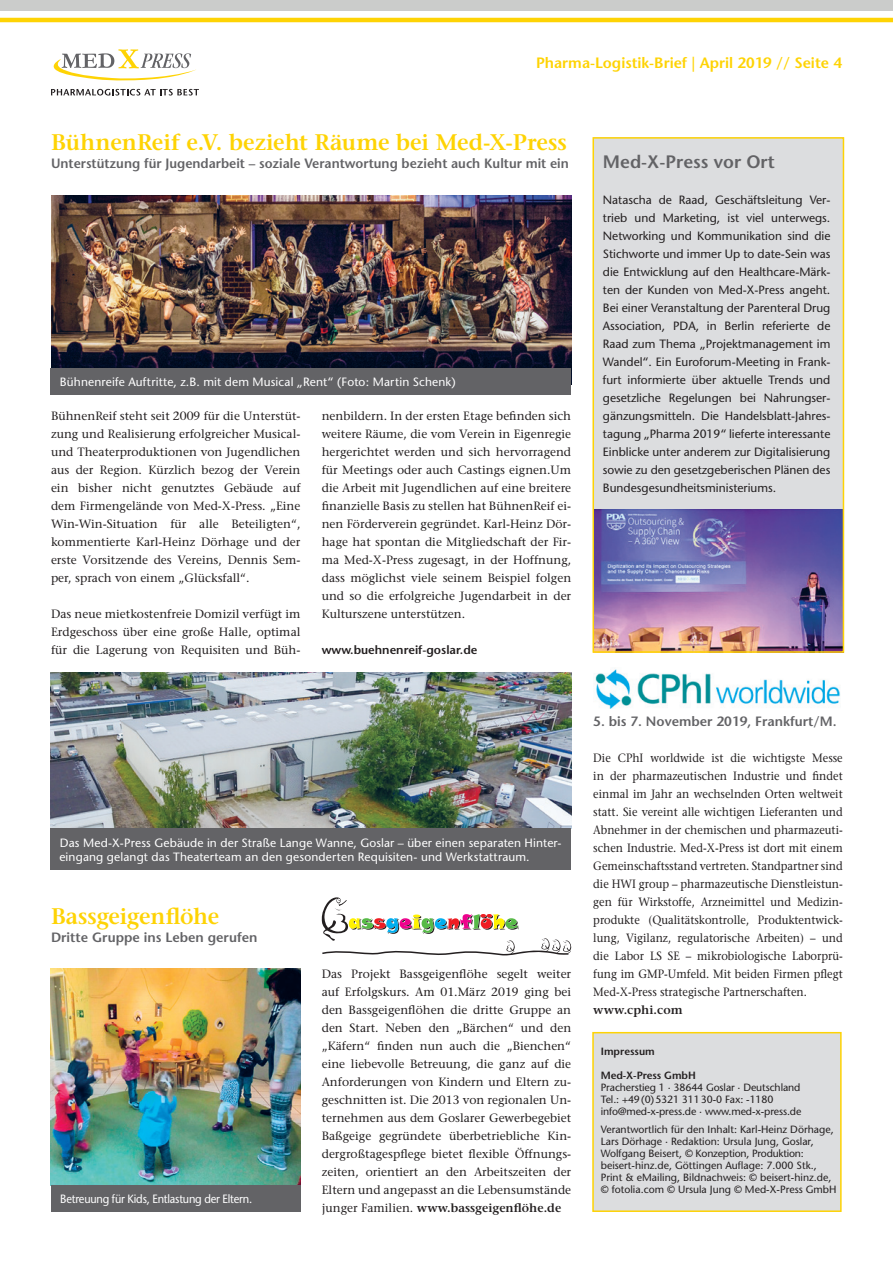
<style>
.page{position:relative;width:893px;height:1263px;background:#fff}
.page>*{position:absolute;margin:0;border:0;box-sizing:border-box;transform-origin:0 0}
._02_Head{font:600 22.5px "Stone Serif";letter-spacing:-.005em;color:#fed304}
.K-Head{font:600 18px "Stone Sans";color:#636366}
.t1{font:600 15px "Stone Sans";color:#fed304}
._02_01_Subhead{font:600 13.5px "Stone Sans";color:#636366}
.Lauf_Serifenschrift{font:12px/18px "Stone Serif";color:#231f20;text-align:justify}
.Kasten-Lauf{font:12px/18px "Stone Sans";color:#231f20;text-align:justify}
.Lauf_Serifenschrift-2{font:12px/18px "Stone Serif";color:#231f20;text-align:justify;scale:.92 1}
._06_BU{font:12px/14.4px "Stone Sans";letter-spacing:.01em;color:#fff}
._06_BU-2{font:12px "Stone Sans";letter-spacing:-.02em;color:#fff;scale:.92 1}
.Hervorhebung{font:600 12px "Stone Sans";color:#231f20}
.Lauf_Serifenschrift-3{font:600 12px "Stone Serif";color:#231f20}
._04_Lauf{font:10.5px/12px "Stone Sans";color:#231f20}
._04_Lauf-2{font:600 10.5px "Stone Sans";color:#231f20}
.s1{font-weight:600}
</style>
<div class="page">
<img style="left:51px;top:673px;width:520px;height:155px">
<div style="left:593px;top:137px;width:250px;height:481px;background:#dcdddf"></div>
<hr style="left:0;top:18px;width:893px;height:4px;background:#fed304">
<div style="left:0;top:0;width:893px;height:10px;background:#cbcccb"></div>
<div style="left:592px;top:1032px;width:250px;height:180px;background:#dcdddf;border:2px solid #fed304"></div>
<div style="left:51px;top:828px;width:520px;height:42px;background:#636366"></div>
<img style="left:51px;top:968px;width:250px;height:218px">
<img style="left:595px;top:510px;width:246px;height:140px">
<div style="left:51px;top:1186px;width:250px;height:26px;background:#636366"></div>
<img style="left:595px;top:669px;width:245px;height:40px">
<svg style="left:322px;top:897px;width:249px;height:58px"></svg>
<svg style="left:53px;top:49px;width:143px;height:32px"></svg>
<svg style="left:51px;top:89px;width:148px;height:6px"></svg>
<img style="left:51px;top:195px;width:520px;height:174px">
<div style="left:51px;top:369px;width:520px;height:26px;background:#636366"></div>
<div style="left:592px;top:137px;width:252px;height:516px;border:2px solid #fed304"></div>
<p class="t1" style="left:536px;top:54px;width:307px">Pharma-Logistik-Brief | April 2019 // Seite 4</p>
<p class="_02_Head" style="left:51px;top:129px;width:517px">BühnenReif e.V. bezieht Räume bei Med-X-Press</p>
<p class="_02_01_Subhead" style="left:51px;top:155px;width:519px">Unterstützung für Jugendarbeit – soziale Verantwortung bezieht auch Kultur mit ein</p>
<p class="_06_BU" style="left:60px;top:375px;width:397px">Bühnenreife Auftritte, z.B. mit dem Musical „Rent“ (Foto: Martin Schenk)</p>
<p class="Lauf_Serifenschrift" style="left:51px;top:407px;width:251px">BühnenReif steht seit 2009 für die Unterstüt&shy;zung und Realisierung erfolgreicher Musical&shy;und Theaterproduktionen von Jugendlichen aus der Region. Kürzlich bezog der Verein ein bisher nicht genutztes Gebäude auf dem Firmengelände von Med-X-Press. „Eine Win-Win-Situation für alle Beteiligten“, kommentierte Karl-Heinz Dörhage und der erste Vorsitzende des Vereins, Dennis Sem&shy;per, sprach von einem „Glücksfall“.</p>
<p class="Lauf_Serifenschrift" style="left:51px;top:605px;width:251px">Das neue mietkostenfreie Domizil verfügt im Erdgeschoss über eine große Halle, optimal für die Lagerung von Requisiten und Büh-</p>
<p class="Lauf_Serifenschrift" style="left:322px;top:407px;width:251px">nenbildern. In der ersten Etage befinden sich weitere Räume, die vom Verein in Eigenregie hergerichtet werden und sich hervorragend für Meetings oder auch Castings eignen.Um die Arbeit mit Jugendlichen auf eine breitere finanzielle Basis zu stellen hat BühnenReif ei&shy;nen Förderverein gegründet. Karl-Heinz Dör&shy;hage hat spontan die Mitgliedschaft der Fir&shy;ma Med-X-Press zugesagt, in der Hoffnung, dass möglichst viele seinem Beispiel folgen und so die erfolgreiche Jugendarbeit in der Kulturszene unterstützen.</p>
<p class="Hervorhebung" style="left:322px;top:642px;width:157px">www.buehnenreif-goslar.de</p>
<p class="K-Head" style="left:603px;top:151px;width:173px">Med-X-Press vor Ort</p>
<p class="Kasten-Lauf" style="left:603px;top:191px;width:229px">Natascha de Raad, Geschäftsleitung Ver&shy;trieb und Marketing, ist viel unterwegs.<br>Networking und Kommunikation sind die Stichworte und immer Up to date-Sein was die Entwicklung auf den Healthcare-Märk&shy;ten der Kunden von Med-X-Press angeht.<br>Bei einer Veranstaltung der Parenteral Drug Association, PDA, in Berlin referierte de Raad zum Thema „Projektmanagement im Wandel“. Ein Euroforum-Meeting in Frank&shy;furt informierte über aktuelle Trends und gesetzliche Regelungen bei Nahrungser&shy;gänzungsmitteln. Die Handelsblatt-Jahres&shy;tagung „Pharma 2019“ lieferte interessante Einblicke unter anderem zur Digitalisierung sowie zu den gesetzgeberischen Plänen des Bundesgesundheitsministeriums.</p>
<p class="_06_BU" style="left:59px;top:835px;width:504px">Das Med-X-Press Gebäude in der Straße Lange Wanne, Goslar – über einen separaten Hinter&shy;eingang gelangt das Theaterteam an den gesonderten Requisiten- und Werkstattraum.</p>
<p class="_02_Head" style="left:51px;top:903px;width:170px">Bassgeigenflöhe</p>
<p class="_02_01_Subhead" style="left:51px;top:929px;width:208px">Dritte Gruppe ins Leben gerufen</p>
<p class="_06_BU-2" style="left:60px;top:1192px;width:210px">Betreuung für Kids, Entlastung der Eltern.</p>
<p class="Lauf_Serifenschrift" style="left:322px;top:965px;width:251px">Das Projekt Bassgeigenflöhe segelt weiter auf Erfolgskurs. Am 01.März 2019 ging bei den Bassgeigenflöhen die dritte Gruppe an den Start. Neben den „Bärchen“ und den „Käfern“ finden nun auch die „Bienchen“ eine liebevolle Betreuung, die ganz auf die Anforderungen von Kindern und Eltern zu&shy;geschnitten ist. Die 2013 von regionalen Un&shy;ternehmen aus dem Goslarer Gewerbegebiet Baßgeige gegründete überbetriebliche Kin&shy;dergroßtagespflege bietet flexible Öffnungs&shy;zeiten, orientiert an den Arbeitszeiten der Eltern und angepasst an die Lebensumstände junger Familien. <span class="s1">www.bassgeigenflöhe.de</span></p>
<p class="_02_01_Subhead" style="left:593px;top:713px;width:245px">5. bis 7. November 2019, Frankfurt/M.</p>
<p class="Lauf_Serifenschrift-2" style="left:593px;top:749px;width:273px">Die CPhI worldwide ist die wichtigste Messe in der pharmazeutischen Industrie und findet einmal im Jahr an wechselnden Orten weltweit statt. Sie vereint alle wichtigen Lieferanten und Abnehmer in der chemischen und pharmazeuti&shy;schen Industrie. Med-X-Press ist dort mit einem Gemeinschaftsstand vertreten. Standpartner sind die HWI group – pharmazeutische Dienstleistun&shy;gen für Wirkstoffe, Arzneimittel und Medizin&shy;produkte (Qualitätskontrolle, Produktentwick&shy;lung, Vigilanz, regulatorische Arbeiten) – und die Labor LS SE – mikrobiologische Laborprü&shy;fung im GMP-Umfeld. Mit beiden Firmen pflegt Med-X-Press strategische Partnerschaften.</p>
<p class="Lauf_Serifenschrift-3" style="left:593px;top:1002px;width:91px">www.cphi.com</p>
<p class="_04_Lauf-2" style="left:601px;top:1045px;width:56px">Impressum</p>
<p class="_04_Lauf" style="left:601px;top:1069px;width:201px"><span class="s1">Med-X-Press GmbH<br></span>Pracherstieg 1 · 38644 Goslar · Deutschland<br>Tel.: +49(0)5321 31130-0 Fax: -1180</p>
<p class="_04_Lauf" style="left:601px;top:1105px;width:202px">info@med-x-press.de · www.med-x-press.de</p>
<p class="_04_Lauf" style="left:601px;top:1123px;width:237px">Verantwortlich für den Inhalt: Karl-Heinz Dörhage, Lars Dörhage · Redaktion: Ursula Jung, Goslar, Wolfgang Beisert, © Konzeption, Produktion: beisert-hinz.de, Göttingen Auflage: 7.000 Stk., Print &amp; eMailing, Bildnachweis: © beisert-hinz.de, © fotolia.com © Ursula Jung © Med-X-Press GmbH</p>
</div>
